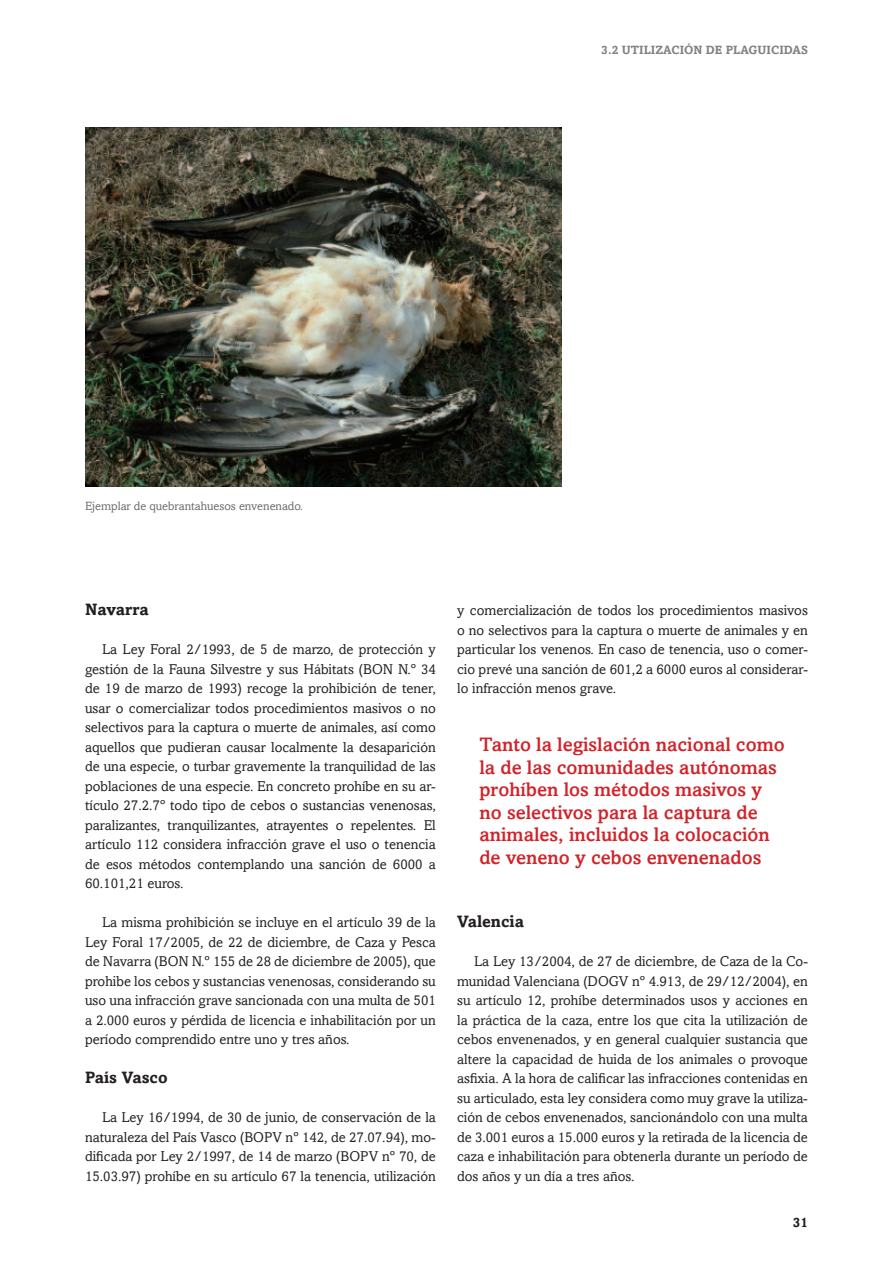
<style>
.page{position:relative;width:893px;height:1263px;background:#fff}
.page>*{position:absolute;margin:0;border:0;box-sizing:border-box;transform-origin:0 0}
.t1{font:500 19.5px/22.5px "Amasis";color:#d1232a}
.t2{font:700 16.5px "Amasis";color:#231f20}
.t3{font:14.25px/19.5px "Amasis";color:#231f20;text-align:justify}
.t4{font:700 13.5px "Amasis";color:#231f20}
.t5{font:12px "Amasis";color:#6c6d70}
.t6{font:700 12px "Amasis";color:#808285}
</style>
<div class="page">
<img style="left:85px;top:128px;width:477px;height:358px">
<p class="t6" style="left:601px;top:42px;width:29px">3.2 UTILIZACIÓN</p>
<p class="t6" style="left:706px;top:42px;width:104px">de plaguicidas</p>
<p class="t5" style="left:85px;top:499px;width:220px">Ejemplar de quebrantahuesos envenenado.</p>
<p class="t2" style="left:85px;top:599px;width:65px">Navarra</p>
<p class="t3" style="left:85px;top:639px;width:352px;text-indent:17px">La Ley Foral 2/1993, de 5 de marzo, de protección y gestión de la Fauna Silvestre y sus Hábitats (BONN</p>
<p class="t3" style="left:85px;top:659px;width:352px;text-indent:322px">.º 34 de 19 de marzo de 1993) recoge la prohibición de tener, usar o comercializar todos procedimientos masivos o no selectivos para la captura o muerte de animales, así como aquellos que pudieran causar localmente la desaparición de una especie, o turbar gravemente la tranquilidad de las poblaciones de una especie. En concreto prohíbe en su ar&shy;tículo 27.2.7º todo tipo de cebos o sustancias venenosas, paralizantes, tranquilizantes, atrayentes o repelentes. El artículo 112 considera infracción grave el uso o tenencia de esos métodos contemplando una sanción de 6000 a 60.101,21 euros.</p>
<p class="t3" style="left:85px;top:912px;width:352px;text-indent:17px">La misma prohibición se incluye en el artículo 39 de la Ley Foral 17/2005, de 22 de diciembre, de Caza y Pesca de Navarra (BONN</p>
<p class="t3" style="left:85px;top:951px;width:352px;text-indent:116px">.º 155 de 28 de diciembre de 2005), que prohibe los cebos y sustancias venenosas, considerando su uso una infracción grave sancionada con una multa de 501 a 2.000 euros y pérdida de licencia e inhabilitación por un período comprendido entre uno y tres años.</p>
<p class="t2" style="left:85px;top:1067px;width:84px">País Vasco</p>
<p class="t3" style="left:85px;top:1107px;width:352px;text-indent:17px">La Ley 16/1994, de 30 de junio, de conservación de la naturaleza del País Vasco (BOPV</p>
<p class="t3" style="left:85px;top:1127px;width:352px;text-indent:201px">nº 142, de 27.07.94), mo&shy;dificada por Ley 2/1997, de 14 de marzo (BOPV nº 70, de 15.03.97) prohíbe en su artículo 67 la tenencia, utilización</p>
<p class="t3" style="left:457px;top:600px;width:352px">y comercialización de todos los procedimientos masivos o no selectivos para la captura o muerte de animales y en particular los venenos. En caso de tenencia, uso o comer&shy;cio prevé una sanción de 601,2 a 6000 euros al considerar&shy;lo infracción menos grave.</p>
<h1 class="t1" style="left:479px;top:733px;width:307px">Tanto la legislación nacional como la de las comunidades autónomas prohíben los métodos masivos y no selectivos para la captura de animales, incluidos la colocación de veneno y cebos envenenados</h1>
<p class="t2" style="left:457px;top:911px;width:68px">Valencia</p>
<p class="t3" style="left:457px;top:951px;width:352px;text-indent:17px">La Ley 13/2004, de 27 de diciembre, de Caza de la Co&shy;munidad Valenciana (DOGV</p>
<p class="t3" style="left:457px;top:971px;width:352px;text-indent:175px">nº 4.913, de 29/12/2004), en su artículo 12, prohíbe determinados usos y acciones en la práctica de la caza, entre los que cita la utilización de cebos envenenados, y en general cualquier sustancia que altere la capacidad de huida de los animales o provoque asfixia. A la hora de calificar las infracciones contenidas en su articulado, esta ley considera como muy grave la utiliza&shy;ción de cebos envenenados, sancionándolo con una multa de 3.001 euros a 15.000 euros y la retirada de la licencia de caza e inhabilitación para obtenerla durante un período de dos años y un día a tres años.</p>
<p class="t4" style="left:793px;top:1214px;width:17px">31</p>
</div>
